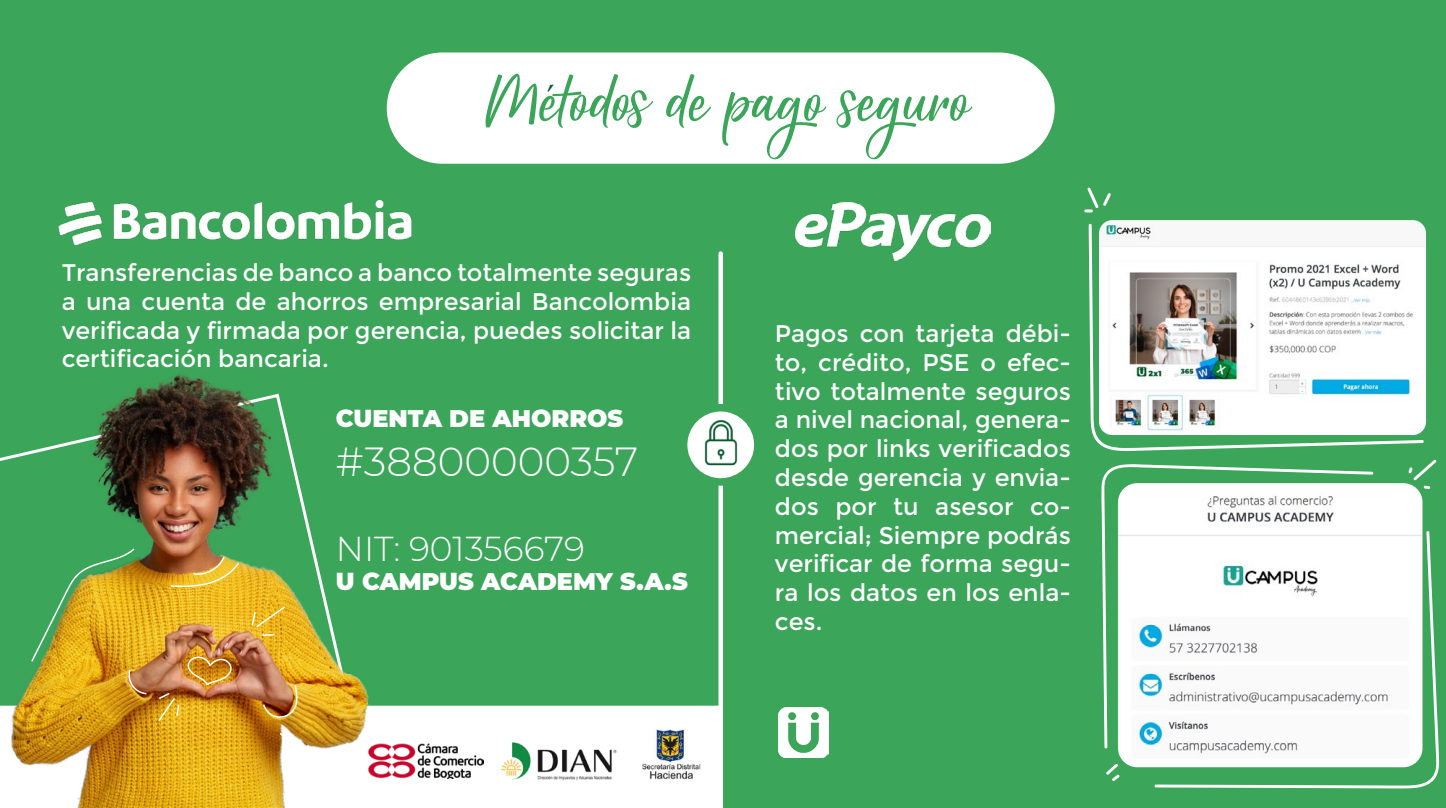
<style>
.page{position:relative;width:1446px;height:808px;background:#3ba559}
.page>*{position:absolute;margin:0;border:0;box-sizing:border-box;transform-origin:0 0}
.t1{font:180px "Holiday Script";color:#3ba559}
.t2{font:300 40.5px "Montserrat";color:#fff}
.t3{font:39px "Minion Pro";color:#0d5b31}
.t4{font:300 34.5px "Montserrat";color:#fff}
.t5{font:24px/28.8px "Montserrat";color:#fff;text-align:justify}
.t6{font:900 24px "Montserrat";color:#fff}
</style>
<div class="page">
<div style="left:718px;top:253px;width:5px;height:555px;background:#fff"></div>
<div style="left:387px;top:53px;width:667px;height:111px;background:#fff;border-radius:56px"></div>
<div style="left:1118px;top:483px;width:304px;height:284px;background:#fff"></div>
<svg style="left:1088px;top:223px;width:336px;height:228px;background:#d2ded8"></svg>
<svg style="left:1084px;top:187px;width:27px;height:25px"></svg>
<svg style="left:1408px;top:459px;width:29px;height:30px"></svg>
<svg style="left:1101px;top:464px;width:273px;height:285px;fill:#fcfcfc"></svg>
<svg style="left:1106px;top:764px;width:13px;height:17px"></svg>
<svg style="left:1154px;top:531px;width:285px;height:258px;background:#dfede4"></svg>
<svg style="left:683px;top:408px;width:75px;height:74px"></svg>
<img style="left:691px;top:413px;width:59px;height:59px">
<div style="left:680px;top:404px;width:81px;height:82px;border:8px solid #3ba559;border-radius:50%"></div>
<img style="left:58px;top:200px;width:354px;height:46px">
<img style="left:795px;top:202px;width:195px;height:58px">
<div style="left:368px;top:706px;width:350px;height:102px;background:#fff"></div>
<img style="left:368px;top:744px;width:115px;height:35px">
<img style="left:498px;top:737px;width:128px;height:47px">
<img style="left:636px;top:729px;width:67px;height:53px">
<img style="left:778px;top:707px;width:50px;height:50px">
<img style="left:0;top:375px;width:368px;height:433px">
<svg style="left:187px;top:656px;width:45px;height:29px"></svg>
<svg style="left:251px;top:606px;width:34px;height:22px"></svg>
<svg style="left:262px;top:634px;width:13px;height:2px"></svg>
<svg style="left:158px;top:693px;width:21px;height:28px"></svg>
<svg style="left:31px;top:548px;width:104px;height:114px"></svg>
<svg style="left:170px;top:556px;width:69px;height:32px;background:#d2a03d"></svg>
<svg style="left:128px;top:669px;width:19px;height:25px"></svg>
<img style="left:263px;top:685px;width:117px;height:71px">
<p class="t1" style="left:487px;top:-5px;width:485px">Metodos de pago seguro</p>
<p class="t3" style="left:541px;top:73px;width:17px">´</p>
<p class="t5" style="left:62px;top:258px;width:631px">Transferencias de banco a banco totalmente seguras a una cuenta de ahorros empresarial Bancolombia verificada y firmada por gerencia, puedes solicitar la</p>
<p class="t5" style="left:62px;top:345px;width:269px">certificación bancaria.</p>
<p class="t6" style="left:336px;top:401px;width:289px">CUENTA DE AHORROS</p>
<p class="t2" style="left:336px;top:434px;width:304px">#38800000357</p>
<p class="t4" style="left:336px;top:525px;width:250px">NIT: 901356679</p>
<p class="t6" style="left:336px;top:563px;width:353px">U CAMPUS ACADEMY S.A.S</p>
<p class="t5" style="left:775px;top:319px;width:297px">Pagos con tarjeta débi&shy;to, crédito, PSE o efec&shy;tivo totalmente seguros a nivel nacional, genera&shy;dos por links verificados desde gerencia y envia&shy;dos por tu asesor co&shy;mercial; Siempre podrás verificar de forma segu&shy;ra los datos en los enla&shy;ces.</p>
</div>
